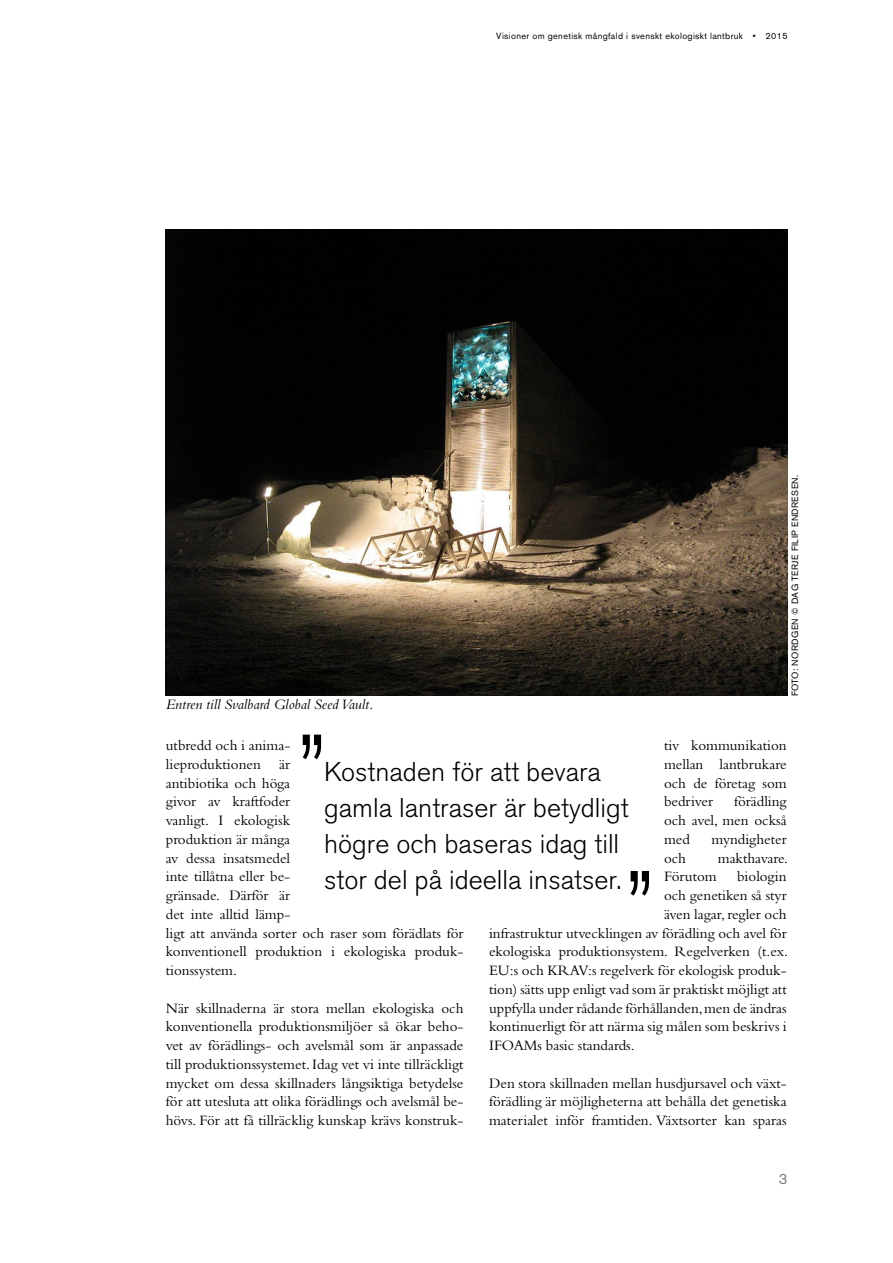
<style>
.page{position:relative;width:893px;height:1263px;background:#fff}
.page>*{position:absolute;margin:0;border:0;box-sizing:border-box;transform-origin:0 0}
.t1{font:300 90px "Akzidenz Grotesk BQ";color:#000}
.t2{font:300 27px/36px "Akzidenz Grotesk BQ";color:#000}
.t3{font:15px/18.8px "Bembo Std";color:#000;text-align:justify}
.t4{font:italic 15px "Bembo Std";color:#000}
.t5{font:15px "Akzidenz Grotesk BQ";color:#807f83}
.t6{font:9px "Akzidenz Grotesk BQ";letter-spacing:.04em;color:#000}
</style>
<div class="page">
<img style="left:165px;top:230px;width:622px;height:466px">
<p class="t6" style="left:496px;top:30px;width:293px">Visioner om genetisk mångfald i svenskt ekologiskt lantbruk • 2015</p>
<p class="t4" style="left:166px;top:695px;width:209px">Entren till Svalbard Global Seed Vault.</p>
<p class="t6" style="left:790px;top:696px;width:223px;rotate:-90deg">FOTO: NORDGEN © DAG TERJE FILIP ENDRESEN.</p>
<h1 class="t1" style="left:299px;top:716px;width:28px">”</h1>
<p class="t3" style="left:166px;top:736px;width:299px;text-align:left">utbredd och i anima-<br>lieproduktionen är<br>antibiotika och höga<br>givor av kraftfoder<br>vanligt. I ekologisk<br>produktion är många<br>av dessa insatsmedel<br>inte tillåtna eller be-<br>gränsade. Därför är<br>det inte alltid lämp-<br>ligt att använda sorter och raser som förädlats för konventionell produktion i ekologiska produk&shy;tionssystem.</p>
<p class="t3" style="left:166px;top:998px;width:299px">När skillnaderna är stora mellan ekologiska och konventionella produktionsmiljöer så ökar beho&shy;vet av förädlings- och avelsmål som är anpassade till produktionssystemet. Idag vet vi inte tillräckligt mycket om dessa skillnaders långsiktiga betydelse för att utesluta att olika förädlings och avelsmål be&shy;hövs. För att få tillräcklig kunskap krävs konstruk-</p>
<p class="t3" style="left:664px;top:736px;width:124px">tiv kommunikation mellan lantbrukare och de företag som bedriver</p>
<h2 class="t2" style="left:324px;top:754px;width:306px">Kostnaden för att bevara gamla lantraser är betydligt högre och baseras idag till stor del på ideella insatser.</h2>
<p class="t3" style="left:664px;top:792px;width:124px;text-indent:70px">förädling och avel, men också med</p>
<p class="t3" style="left:712px;top:829px;width:77px">myndigheter</p>
<p class="t3" style="left:664px;top:848px;width:24px">och</p>
<p class="t3" style="left:718px;top:848px;width:72px">makthavare.</p>
<p class="t3" style="left:664px;top:867px;width:54px">Förutom</p>
<p class="t3" style="left:737px;top:867px;width:51px">biologin</p>
<p class="t3" style="left:664px;top:886px;width:124px">och genetiken så styr</p>
<p class="t3" style="left:664px;top:904px;width:124px">även lagar, regler och</p>
<p class="t3" style="left:489px;top:923px;width:299px">infrastruktur utvecklingen av förädling och avel för</p>
<p class="t3" style="left:489px;top:942px;width:301px">ekologiska produktionsystem. Regelverken (t.ex.</p>
<p class="t3" style="left:489px;top:961px;width:299px">EU:s och KRAV:s regelverk för ekologisk produk-</p>
<p class="t3" style="left:489px;top:979px;width:299px">tion) sätts upp enligt vad som är praktiskt möjligt att</p>
<p class="t3" style="left:489px;top:998px;width:299px">uppfylla under rådande förhållanden, men de ändras</p>
<p class="t3" style="left:489px;top:1017px;width:299px">kontinuerligt för att närma sig målen som beskrivs i</p>
<p class="t3" style="left:489px;top:1036px;width:147px">IFOAMs basic standards.</p>
<p class="t3" style="left:489px;top:1073px;width:299px">Den stora skillnaden mellan husdjursavel och växt&shy;förädling är möjligheterna att behålla det genetiska materialet inför framtiden. Växtsorter kan sparas</p>
<h1 class="t1" style="left:627px;top:853px;width:28px">”</h1>
<p class="t5" style="left:779px;top:1169px;width:10px">3</p>
</div>
